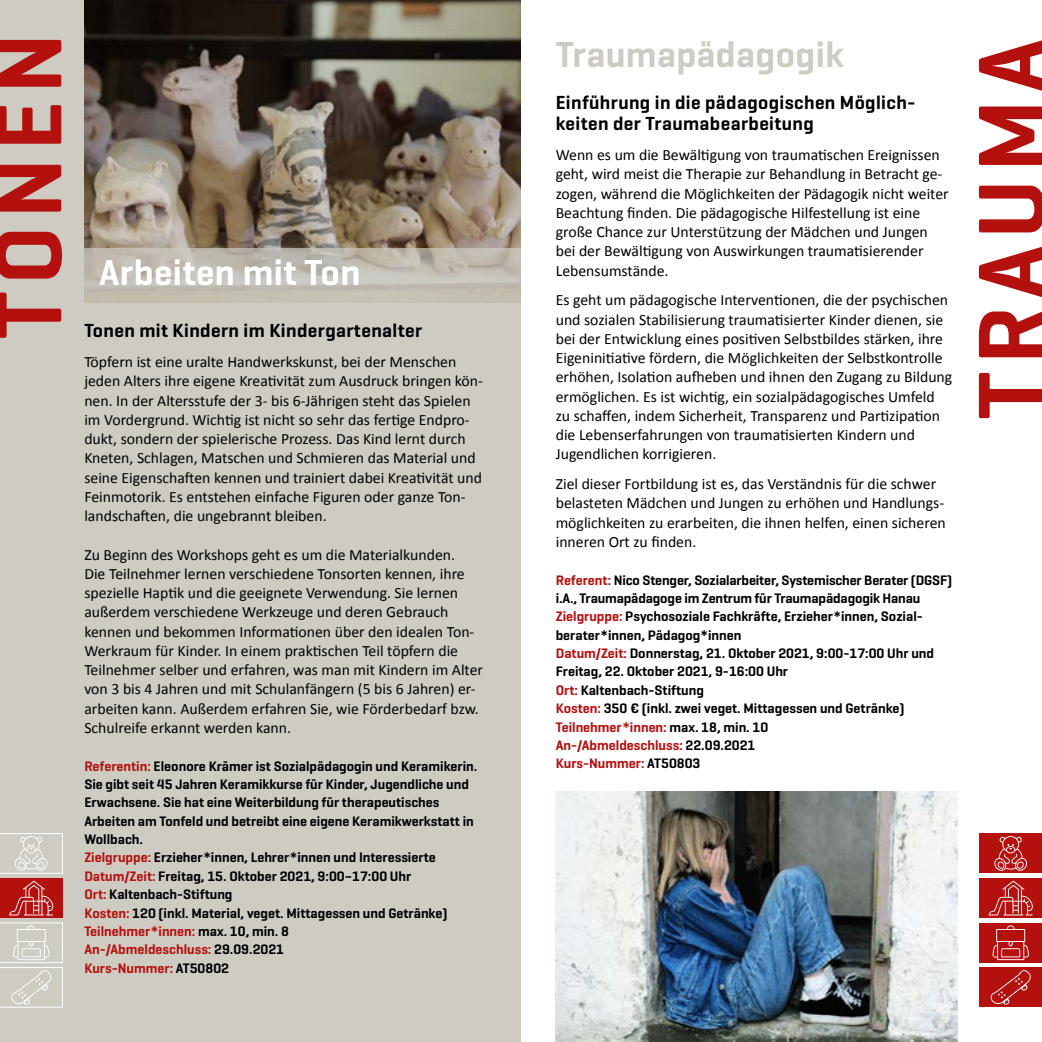
<style>
.page{position:relative;width:1042px;height:1042px;background:#fff}
.page>*{position:absolute;margin:0;border:0;box-sizing:border-box;transform-origin:0 0}
.t1{font:600 96.25px "Geogrotesque";letter-spacing:.08em;color:#b4100d}
.t2{font:600 36.75px "Geogrotesque";letter-spacing:.01em;color:#cecbc3}
.t3{font:600 36.75px "Geogrotesque";letter-spacing:.01em;color:#fff}
.t4{font:600 19.25px/21px "Geogrotesque";letter-spacing:.02em;color:#000}
.t5{font:15.75px/19.2px "Calibri";color:#000}
.t6{font:600 14px/18.4px "Geogrotesque";color:#000}
.s1{color:#b4100d}
</style>
<div class="page">
<div style="left:0;top:0;width:521px;height:1042px;background:#cecbc3"></div>
<img style="left:85px;top:0;width:436px;height:248px">
<svg style="left:0;top:40px;width:62px;height:298px"></svg>
<svg style="left:84px;top:248px;width:437px;height:55px;fill:#c3bdb1"></svg>
<img style="left:556px;top:791px;width:401px;height:251px">
<div style="left:0;top:878px;width:63px;height:40px;background:#b4100d"></div>
<svg style="left:9px;top:880px;width:45px;height:35px"></svg>
<svg style="left:0;top:833px;width:63px;height:41px"></svg>
<svg style="left:0;top:922px;width:63px;height:85px"></svg>
<div style="left:979px;top:833px;width:63px;height:40px;background:#b4100d"></div>
<div style="left:979px;top:878px;width:63px;height:40px;background:#b4100d"></div>
<div style="left:979px;top:923px;width:63px;height:39px;background:#b4100d"></div>
<div style="left:979px;top:967px;width:63px;height:40px;background:#b4100d"></div>
<svg style="left:992px;top:925px;width:37px;height:35px"></svg>
<svg style="left:988px;top:880px;width:45px;height:35px"></svg>
<svg style="left:994px;top:836px;width:33px;height:35px"></svg>
<svg style="left:990px;top:970px;width:41px;height:35px"></svg>
<h2 class="t3" style="left:99px;top:249px;width:263px">Arbeiten mit Ton</h2>
<p class="t4" style="left:84px;top:320px;width:339px">Tonen mit Kindern im Kindergartenalter</p>
<p class="t5" style="left:84px;top:351px;width:400px">Töpfern ist eine uralte Handwerkskunst, bei der Menschen jeden Alters ihre eigene Kreativität zum Ausdruck bringen kön&shy;nen. In der Altersstufe der 3- bis 6-Jährigen steht das Spielen im Vordergrund. Wichtig ist nicht so sehr das fertige Endpro&shy;dukt, sondern der spielerische Prozess. Das Kind lernt durch Kneten, Schlagen, Matschen und Schmieren das Material und seine Eigenschaften kennen und trainiert dabei Kreativität und Feinmotorik. Es entstehen einfache Figuren oder ganze Ton&shy;landschaften, die ungebrannt bleiben.</p>
<p class="t5" style="left:84px;top:544px;width:400px">Zu Beginn des Workshops geht es um die Materialkunden.<br>Die Teilnehmer lernen verschiedene Tonsorten kennen, ihre spezielle Haptik und die geeignete Verwendung. Sie lernen außerdem verschiedene Werkzeuge und deren Gebrauch kennen und bekommen Informationen über den idealen Ton-Werkraum für Kinder. In einem praktischen Teil töpfern die Teilnehmer selber und erfahren, was man mit Kindern im Alter von 3 bis 4 Jahren und mit Schulanfängern (5 bis 6 Jahren) er&shy;arbeiten kann. Außerdem erfahren Sie, wie Förderbedarf bzw.<br>Schulreife erkannt werden kann.</p>
<p class="t6" style="left:84px;top:756px;width:394px"><span class="s1">Referentin:</span> Eleonore Krämer ist Sozialpädagogin und Keramikerin.<br>Sie gibt seit 45 Jahren Keramikkurse für Kinder, Jugendliche und Erwachsene. Sie hat eine Weiterbildung für therapeutisches Arbeiten am Tonfeld und betreibt eine eigene Keramikwerkstatt in Wollbach.<br><span class="s1">Zielgruppe:</span> Erzieher*innen, Lehrer*innen und Interessierte <span class="s1">Datum/Zeit:</span> Freitag, 15. Oktober 2021, 9:00–17:00 Uhr<br><span class="s1">Ort:</span> Kaltenbach-Stiftung<br><span class="s1">Kosten:</span> 120 (inkl. Material, veget. Mittagessen und Getränke)<br><span class="s1">Teilnehmer*innen:</span> max. 10, min. 8<br><span class="s1">An-/Abmeldeschluss:</span> 29.09.2021<br><span class="s1">Kurs-Nummer:</span> AT50802</p>
<h2 class="t2" style="left:556px;top:32px;width:289px">Traumapädagogik</h2>
<p class="t4" style="left:556px;top:92px;width:361px">Einführung in die pädagogischen Möglich&shy;keiten der Traumabearbeitung</p>
<p class="t5" style="left:556px;top:144px;width:394px">Wenn es um die Bewältigung von traumatischen Ereignissen geht, wird meist die Therapie zur Behandlung in Betracht ge&shy;zogen, während die Möglichkeiten der Pädagogik nicht weiter Beachtung finden. Die pädagogische Hilfestellung ist eine große Chance zur Unterstützung der Mädchen und Jungen bei der Bewältigung von Auswirkungen traumatisierender Lebensumstände.</p>
<p class="t5" style="left:556px;top:290px;width:398px">Es geht um pädagogische Interventionen, die der psychischen und sozialen Stabilisierung traumatisierter Kinder dienen, sie bei der Entwicklung eines positiven Selbstbildes stärken, ihre Eigeninitiative fördern, die Möglichkeiten der Selbstkontrolle erhöhen, Isolation aufheben und ihnen den Zugang zu Bildung ermöglichen. Es ist wichtig, ein sozialpädagogisches Umfeld zu schaffen, indem Sicherheit, Transparenz und Partizipation die Lebenserfahrungen von traumatisierten Kindern und Jugendlichen korrigieren.</p>
<p class="t5" style="left:556px;top:473px;width:392px">Ziel dieser Fortbildung ist es, das Verständnis für die schwer belasteten Mädchen und Jungen zu erhöhen und Handlungs&shy;möglichkeiten zu erarbeiten, die ihnen helfen, einen sicheren inneren Ort zu finden.</p>
<p class="t6" style="left:556px;top:570px;width:398px"><span class="s1">Referent:</span> Nico Stenger, Sozialarbeiter, Systemischer Berater (DGSF) i.A., Traumapädagoge im Zentrum für Traumapädagogik Hanau <span class="s1">Zielgruppe:</span> Psychosoziale Fachkräfte, Erzieher*innen, Sozial&shy;berater*innen, Pädagog*innen<br><span class="s1">Datum/Zeit:</span> Donnerstag, 21. Oktober 2021, 9:00-17:00 Uhr und Freitag, 22. Oktober 2021, 9-16:00 Uhr<br><span class="s1">Ort:</span> Kaltenbach-Stiftung<br><span class="s1">Kosten:</span> 350 € (inkl. zwei veget. Mittagessen und Getränke)<br><span class="s1">Teilnehmer*innen:</span> max. 18, min. 10<br><span class="s1">An-/Abmeldeschluss:</span> 22.09.2021<br><span class="s1">Kurs-Nummer:</span> AT50803</p>
<h1 class="t1" style="left:951px;top:419px;width:382px;rotate:-90deg">TRAUMA</h1>
</div>
